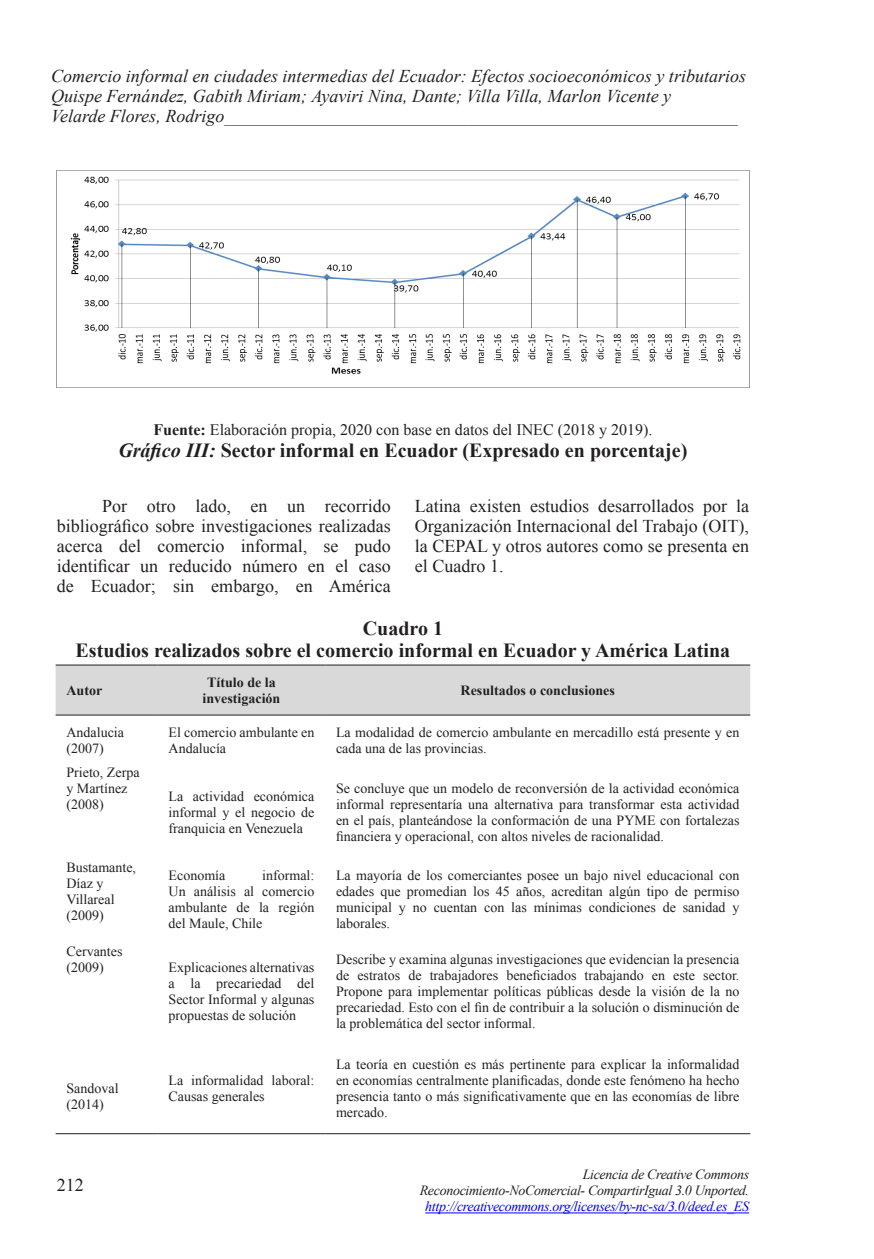
<style>
.page{position:relative;width:874px;height:1259px;background:#fff}
.page>*{position:absolute;margin:0;border:0;box-sizing:border-box;transform-origin:0 0}
.t1{font:700 20px/22px "Times New Roman";color:#231f20;text-align:center}
.t2{font:18px/20px "Times New Roman";color:#231f20;text-align:justify}
.t3{font:italic 18px/20px "Times New Roman";color:#231f20}
.t4{font:16px "Times New Roman";color:#231f20}
.t5{font:14px/16px "Times New Roman";color:#231f20}
.t6{font:italic 14px/16px "Times New Roman";letter-spacing:-.025em;color:#231f20;text-align:right}
.t7{font:italic 14px "Times New Roman";letter-spacing:-.025em;color:#00f}
.t8{font:700 14px/16px "Times New Roman";color:#231f20;text-align:center}
.s1{font-weight:700}
.s2{font-style:italic}
</style>
<div class="page">
<hr style="left:425px;top:1212px;width:323px;height:1px;background:#00f">
<img style="left:57px;top:170px;width:691px;height:204px">
<div style="left:56px;top:665px;width:693px;height:49px;background:#d9d9d9"></div>
<hr style="left:56px;top:664px;width:102px;height:1px;background:#231f20">
<hr style="left:158px;top:664px;width:167px;height:1px;background:#231f20">
<hr style="left:325px;top:664px;width:424px;height:1px;background:#231f20">
<hr style="left:56px;top:714px;width:102px;height:1px;background:#231f20">
<hr style="left:158px;top:714px;width:167px;height:1px;background:#231f20">
<hr style="left:325px;top:714px;width:424px;height:1px;background:#231f20">
<hr style="left:56px;top:1133px;width:102px;height:1px;background:#231f20">
<hr style="left:158px;top:1133px;width:167px;height:1px;background:#231f20">
<hr style="left:325px;top:1133px;width:424px;height:1px;background:#231f20">
<p class="t3" style="left:51px;top:65px;width:696px">Comercio informal en ciudades intermedias del Ecuador: Efectos socioeconómicos y tributarios<br>Quispe Fernández, Gabith Miriam; Ayaviri Nina, Dante; Villa Villa, Marlon Vicente y<br>Velarde Flores, Rodrigo_________________________________________________________</p>
<p class="t4" style="left:153px;top:419px;width:500px"><span class="s1">Fuente:</span> Elaboración propia, 2020 con base en datos del INEC (2018 y 2019).</p>
<h1 class="t1" style="left:118px;top:439px;width:570px"><span class="s2">Gráfico III:</span> Sector informal en Ecuador (Expresado en porcentaje)</h1>
<p class="t2" style="left:57px;top:495px;width:335px;text-indent:45px">Por otro lado, en un recorrido bibliográfico sobre investigaciones realizadas acerca del comercio informal, se pudo identificar un reducido número en el caso de Ecuador; sin embargo, en América</p>
<p class="t2" style="left:415px;top:495px;width:335px">Latina existen estudios desarrollados por la Organización Internacional del Trabajo (OIT), la CEPAL y otros autores como se presenta en el Cuadro 1.</p>
<h1 class="t1" style="left:75px;top:616px;width:656px">Cuadro 1<br>Estudios realizados sobre el comercio informal en Ecuador y América Latina</h1>
<p class="t8" style="left:66px;top:682px;width:37px">Autor</p>
<p class="t8" style="left:202px;top:674px;width:79px">Título de la investigación</p>
<p class="t8" style="left:460px;top:682px;width:156px">Resultados o conclusiones</p>
<p class="t5" style="left:66px;top:724px;width:59px">Andalucia (2007)</p>
<p class="t5" style="left:168px;top:724px;width:147px">El comercio ambulante en<br>Andalucía</p>
<p class="t5" style="left:336px;top:724px;width:405px">La modalidad de comercio ambulante en mercadillo está presente y en cada una de las provincias.</p>
<p class="t5" style="left:66px;top:764px;width:75px">Prieto, Zerpa y Martínez (2008)</p>
<p class="t5" style="left:168px;top:788px;width:147px;text-align:justify">La actividad económica informal y el negocio de franquicia en Venezuela</p>
<p class="t5" style="left:336px;top:780px;width:405px;text-align:justify">Se concluye que un modelo de reconversión de la actividad económica informal representaría una alternativa para transformar esta actividad en el país, planteándose la conformación de una PYME con fortalezas financiera y operacional, con altos niveles de racionalidad.</p>
<p class="t5" style="left:66px;top:859px;width:71px">Bustamante,<br>Díaz y<br>Villareal (2009)</p>
<p class="t5" style="left:168px;top:867px;width:58px">Economía</p>
<p class="t5" style="left:168px;top:867px;width:147px;text-align:justify;text-indent:94px">informal:<br>Un análisis al comercio ambulante de la región del Maule, Chile</p>
<p class="t5" style="left:336px;top:867px;width:405px;text-align:justify">La mayoría de los comerciantes posee un bajo nivel educacional con edades que promedian los 45 años, acreditan algún tipo de permiso municipal y no cuentan con las mínimas condiciones de sanidad y laborales.</p>
<p class="t5" style="left:66px;top:943px;width:57px">Cervantes (2009)</p>
<p class="t5" style="left:168px;top:959px;width:147px;text-align:justify">Explicaciones alternativas a la precariedad del Sector Informal y algunas propuestas de solución</p>
<p class="t5" style="left:336px;top:951px;width:405px;text-align:justify">Describe y examina algunas investigaciones que evidencian la presencia de estratos de trabajadores beneficiados trabajando en este sector.<br>Propone para implementar políticas públicas desde la visión de la no precariedad. Esto con el fin de contribuir a la solución o disminución de la problemática del sector informal.</p>
<p class="t5" style="left:66px;top:1080px;width:54px">Sandoval (2014)</p>
<p class="t5" style="left:168px;top:1072px;width:147px">La informalidad laboral:<br>Causas generales</p>
<p class="t5" style="left:336px;top:1056px;width:405px;text-align:justify">La teoría en cuestión es más pertinente para explicar la informalidad en economías centralmente planificadas, donde este fenómeno ha hecho presencia tanto o más significativamente que en las economías de libre mercado.</p>
<p class="t2" style="left:57px;top:1175px;width:28px">212</p>
<p class="t6" style="left:419px;top:1166px;width:331px">Licencia de Creative Commons<br>Reconocimiento-NoComercial- CompartirIgual 3.0 Unported.</p>
<p class="t7" style="left:425px;top:1197px;width:325px">http://creativecommons.org/licenses/by-nc-sa/3.0/deed.es_ES</p>
</div>
